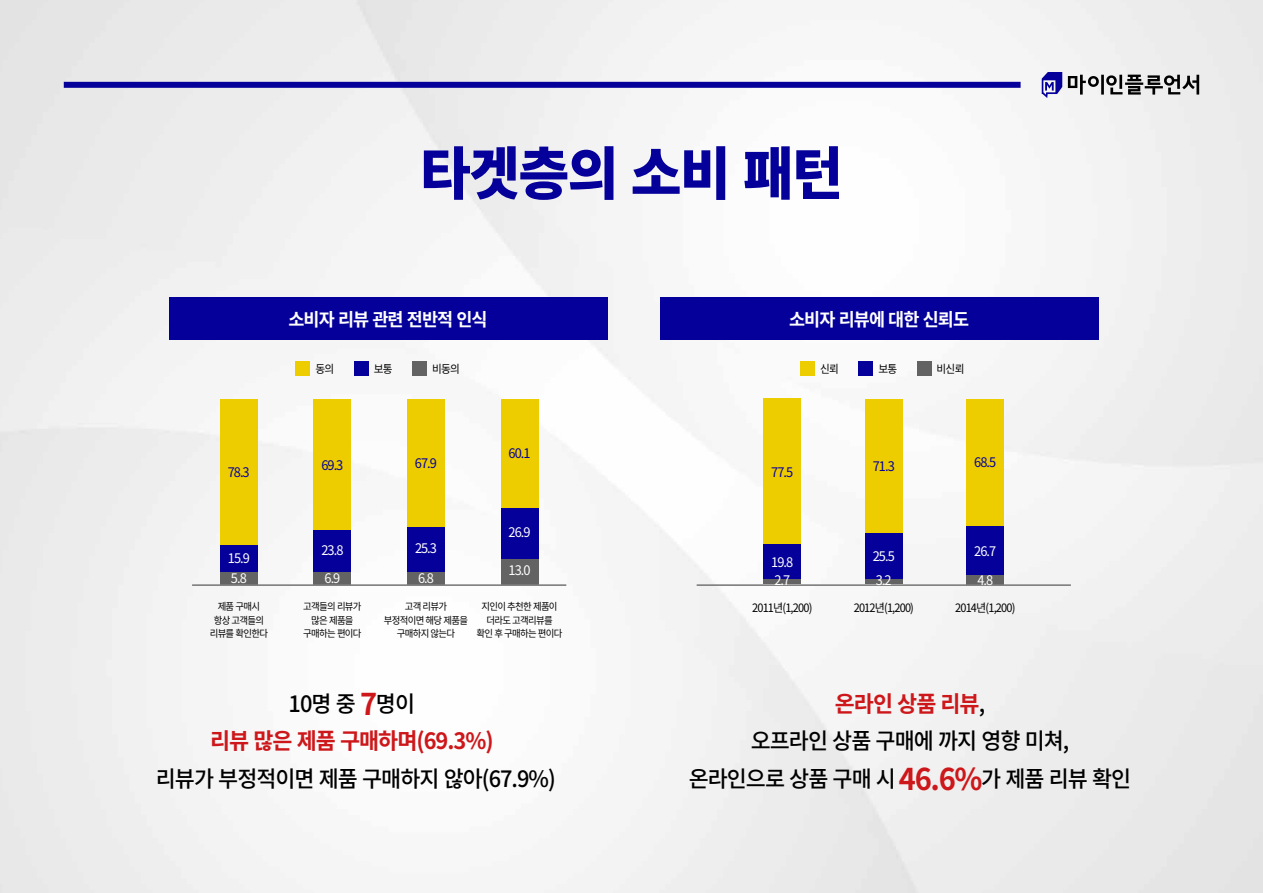
<style>
.page{position:relative;width:1263px;height:893px;background:#fff}
.page>*{position:absolute;margin:0;border:0;box-sizing:border-box;transform-origin:0 0}
.t1{font:900 57px "Noto Sans CJ Kkr";letter-spacing:-.03em;color:#050099}
.t2{font:500 22.5px/37.5px "Noto Sans CJ Kkr";letter-spacing:-.045em;color:#000;text-align:center}
.t3{font:700 22.5px/37.5px "Noto Sans CJ Kkr";letter-spacing:-.045em;color:#cd171a;text-align:center}
.t4{font:700 18px "Noto Sans CJ Kkr";letter-spacing:-.05em;color:#fff}
.t5{font:13.2px "Noto Sans CJ Kkr";letter-spacing:-.075em;color:#fff}
.t6{font:13.2px "Noto Sans CJ Kkr";letter-spacing:-.075em;color:#050099}
.t7{font:11.55px "Noto Sans CJ Kkr";letter-spacing:-.075em;color:#000;scale:.95 1}
.t8{font:11.25px "Noto Sans CJ Kkr";letter-spacing:-.075em;color:#000;scale:.95 1}
.t9{font:9.9px/13.2px "Noto Sans CJ Kkr";letter-spacing:-.075em;color:#000;text-align:center;scale:.95 1}
.s1{font-weight:500;color:#000}
.s2{font-size:30px}
.s3{font-weight:700;color:#cd171a}
.s4{font-weight:700;font-size:30px;color:#cd171a}
</style>
<div class="page">
<img style="left:0;top:0;width:1263px;height:893px">
<div style="left:64px;top:82px;width:956px;height:6px;background:#050099"></div>
<svg style="left:1042px;top:72px;width:20px;height:26px"></svg>
<svg style="left:1068px;top:75px;width:131px;height:20px"></svg>
<div style="left:169px;top:298px;width:438px;height:42px;background:#050099"></div>
<div style="left:660px;top:298px;width:438px;height:42px;background:#050099"></div>
<div style="left:296px;top:361px;width:14px;height:14px;background:#eecd00"></div>
<div style="left:354px;top:361px;width:14px;height:14px;background:#050099"></div>
<div style="left:412px;top:361px;width:14px;height:14px;background:#646363"></div>
<div style="left:220px;top:399px;width:37px;height:146px;background:#eecd00"></div>
<div style="left:220px;top:545px;width:38px;height:27px;background:#050099"></div>
<div style="left:220px;top:572px;width:38px;height:12px;background:#646363"></div>
<div style="left:314px;top:530px;width:37px;height:42px;background:#050099"></div>
<div style="left:314px;top:572px;width:37px;height:12px;background:#646363"></div>
<div style="left:314px;top:399px;width:37px;height:131px;background:#eecd00"></div>
<div style="left:407px;top:526px;width:38px;height:46px;background:#050099"></div>
<div style="left:407px;top:572px;width:38px;height:12px;background:#646363"></div>
<div style="left:407px;top:399px;width:38px;height:127px;background:#eecd00"></div>
<div style="left:501px;top:507px;width:37px;height:52px;background:#050099"></div>
<div style="left:501px;top:559px;width:37px;height:25px;background:#646363"></div>
<div style="left:501px;top:399px;width:37px;height:108px;background:#eecd00"></div>
<hr style="left:192px;top:584px;width:374px;height:2px;background:#808080">
<div style="left:800px;top:361px;width:14px;height:14px;background:#eecd00"></div>
<div style="left:859px;top:361px;width:14px;height:14px;background:#050099"></div>
<div style="left:917px;top:361px;width:14px;height:14px;background:#646363"></div>
<div style="left:763px;top:544px;width:38px;height:35px;background:#050099"></div>
<div style="left:763px;top:579px;width:38px;height:5px;background:#646363"></div>
<div style="left:763px;top:399px;width:38px;height:145px;background:#eecd00"></div>
<div style="left:865px;top:532px;width:37px;height:47px;background:#050099"></div>
<div style="left:865px;top:579px;width:37px;height:5px;background:#646363"></div>
<div style="left:865px;top:399px;width:37px;height:133px;background:#eecd00"></div>
<div style="left:966px;top:526px;width:38px;height:49px;background:#050099"></div>
<div style="left:966px;top:575px;width:38px;height:9px;background:#646363"></div>
<div style="left:966px;top:399px;width:38px;height:127px;background:#eecd00"></div>
<hr style="left:697px;top:584px;width:374px;height:2px;background:#808080">
<h1 class="t1" style="left:420px;top:141px;width:424px">타겟층의 소비 패턴</h1>
<h3 class="t4" style="left:288px;top:309px;width:201px">소비자 리뷰 관련 전반적 인식</h3>
<h3 class="t4" style="left:789px;top:309px;width:182px">소비자 리뷰에 대한 신뢰도</h3>
<p class="t8" style="left:316px;top:362px;width:21px">동의</p>
<p class="t8" style="left:374px;top:362px;width:21px">보통</p>
<p class="t8" style="left:432px;top:362px;width:31px">비동의</p>
<p class="t8" style="left:820px;top:362px;width:21px">신뢰</p>
<p class="t8" style="left:878px;top:362px;width:21px">보통</p>
<p class="t8" style="left:937px;top:362px;width:31px">비신뢰</p>
<h3 class="t6" style="left:228px;top:465px;width:23px">78.3</h3>
<h3 class="t6" style="left:321px;top:457px;width:23px">69.3</h3>
<h3 class="t6" style="left:415px;top:456px;width:23px">67.9</h3>
<h3 class="t6" style="left:508px;top:446px;width:23px">60.1</h3>
<h3 class="t6" style="left:771px;top:464px;width:23px">77.5</h3>
<h3 class="t6" style="left:873px;top:459px;width:23px">71.3</h3>
<h3 class="t6" style="left:974px;top:455px;width:23px">68.5</h3>
<h3 class="t5" style="left:508px;top:525px;width:23px">26.9</h3>
<h3 class="t5" style="left:228px;top:550px;width:23px">15.9</h3>
<h3 class="t5" style="left:321px;top:542px;width:23px">23.8</h3>
<h3 class="t5" style="left:415px;top:541px;width:23px">25.3</h3>
<h3 class="t5" style="left:231px;top:571px;width:17px">5.8</h3>
<h3 class="t5" style="left:324px;top:571px;width:17px">6.9</h3>
<h3 class="t5" style="left:418px;top:571px;width:17px">6.8</h3>
<h3 class="t5" style="left:509px;top:563px;width:23px">13.0</h3>
<h3 class="t5" style="left:771px;top:555px;width:23px">19.8</h3>
<h3 class="t5" style="left:873px;top:549px;width:23px">25.5</h3>
<h3 class="t5" style="left:974px;top:543px;width:23px">26.7</h3>
<h3 class="t5" style="left:774px;top:573px;width:17px">2.7</h3>
<h3 class="t5" style="left:876px;top:573px;width:17px">3.2</h3>
<h3 class="t5" style="left:977px;top:573px;width:17px">4.8</h3>
<p class="t9" style="left:210px;top:600px;width:63px">제품 구매시 항상 고객들의 리뷰를 확인한다</p>
<p class="t9" style="left:303px;top:600px;width:63px">고객들의 리뷰가 많은 제품을 구매하는 편이다</p>
<p class="t9" style="left:384px;top:600px;width:90px">고객 리뷰가 부정적이면 해당 제품을 구매하지 않는다</p>
<p class="t9" style="left:477px;top:600px;width:92px">지인이 추천한 제품이 더라도 고객리뷰를<br>확인 후 구매하는 편이다</p>
<p class="t7" style="left:752px;top:601px;width:65px">2011년(1,200)</p>
<p class="t7" style="left:854px;top:601px;width:65px">2012년(1,200)</p>
<p class="t7" style="left:955px;top:601px;width:65px">2014년(1,200)</p>
<h2 class="t3" style="left:210px;top:685px;width:285px"><span class="s1">10명 중</span> <span class="s2">7</span><span class="s1">명이<br></span>리뷰 많은 제품 구매하며(69.3%)</h2>
<h2 class="t2" style="left:156px;top:760px;width:401px">리뷰가 부정적이면 제품 구매하지 않아(67.9%)</h2>
<h2 class="t2" style="left:689px;top:685px;width:444px"><span class="s3">온라인 상품 리뷰</span>,<br>오프라인 상품 구매에 까지 영향 미쳐,<br>온라인으로 상품 구매 시 <span class="s4">46.6%</span>가 제품 리뷰 확인</h2>
</div>
